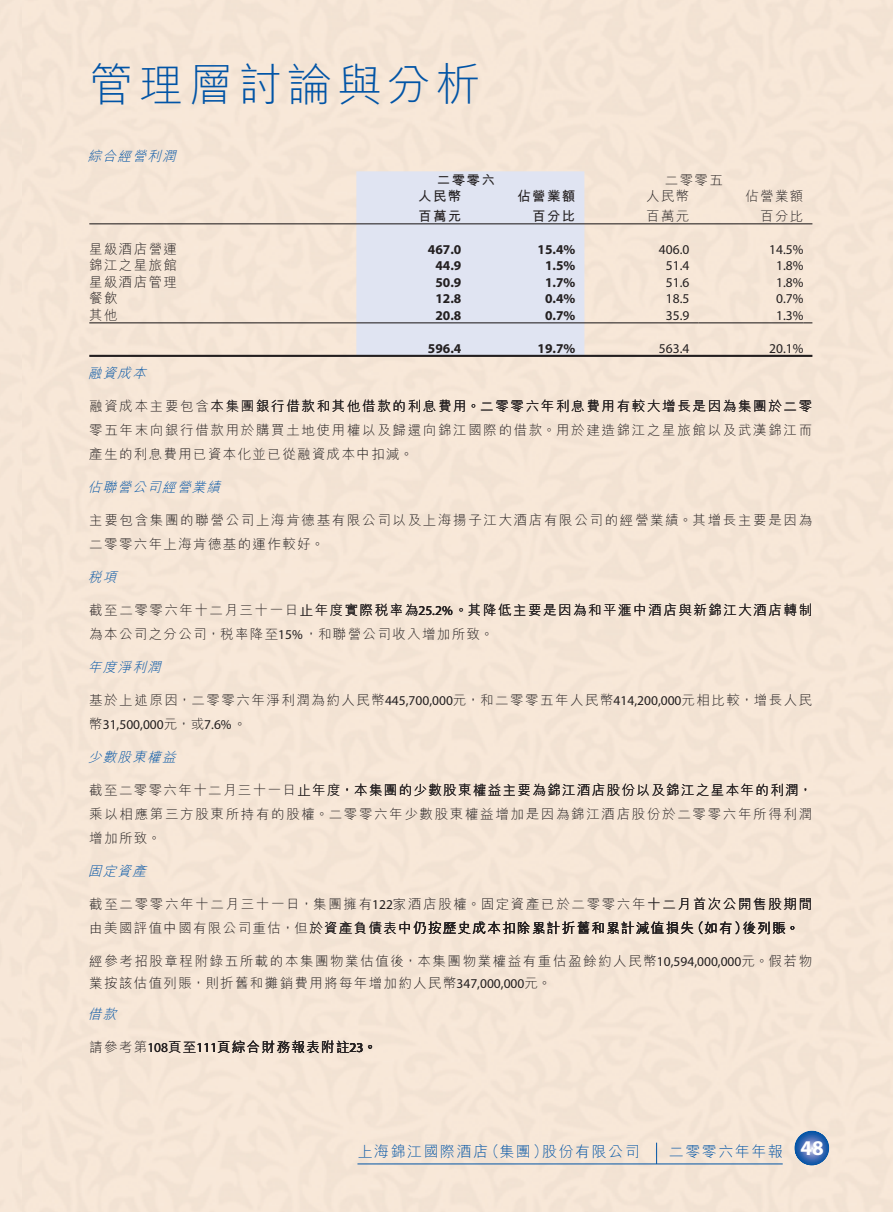
<style>
.page{position:relative;width:893px;height:1212px;background:#fff}
.page>*{position:absolute;margin:0;border:0;box-sizing:border-box;transform-origin:0 0}
.t1{font:45px "M Hei HK Light E Ten B5 H";letter-spacing:.1em;color:#0154a6}
.t2{font:15px "M Hei HK Light E Ten B5 H";letter-spacing:.1em;color:#0154a6}
.t3{font:13.5px/24px "M Hei HK Light E Ten B5 H";letter-spacing:.115em;color:#231f20}
.t4{font:13.5px "Myriad Pro";color:#231f20}
.t5{font:700 13.5px "Myriad Pro";color:#231f20}
.t6{font:italic 13.5px "M Hei HK Light E Ten B5 H";color:#0154a6}
.t7{font:13.5px/19.5px "M Hei HK Bold E Ten B5 H";letter-spacing:.1em;color:#231f20}
.s1{font-family:"Myriad Pro"}
.s2{font-family:"M Hei HK Light E Ten B5 H"}
.s3{font-family:"Myriad Pro";font-weight:700;font-size:21px;color:#fff}
</style>
<div class="page">
<div style="left:21px;top:0;width:872px;height:1212px;background:#f7e7d7"></div>
<hr style="left:357px;top:1163px;width:426px;height:1px;background:#0154a6">
<svg style="left:656px;top:1142px;width:1px;height:22px"></svg>
<svg style="left:794px;top:1130px;width:35px;height:35px"></svg>
<svg style="left:87px;top:171px;width:727px;height:187px;background:#eae0da"></svg>
<h1 class="t1" style="left:89px;top:67px;width:393px">管理層討論與分析</h1>
<p class="t6" style="left:88px;top:151px;width:93px">綜合經營利潤</p>
<p class="t7" style="left:437px;top:172px;width:60px">二零零六</p>
<p class="t3" style="left:665px;top:169px;width:60px">二零零五</p>
<p class="t7" style="left:418px;top:188px;width:45px">人民幣百萬元</p>
<p class="t7" style="left:517px;top:188px;width:60px;text-align:right">佔營業額百分比</p>
<p class="t3" style="left:646px;top:188px;width:45px;line-height:19.5px">人民幣百萬元</p>
<p class="t3" style="left:745px;top:188px;width:60px;line-height:19.5px;text-align:right">佔營業額百分比</p>
<p class="t3" style="left:89px;top:238px;width:89px">星級酒店營運</p>
<p class="t5" style="left:428px;top:241px;width:35px">467.0</p>
<p class="t5" style="left:537px;top:241px;width:39px">15.4%</p>
<p class="t4" style="left:659px;top:244px;width:32px">406.0</p>
<p class="t4" style="left:769px;top:244px;width:36px">14.5%</p>
<p class="t3" style="left:89px;top:255px;width:89px">錦江之星旅館</p>
<p class="t5" style="left:435px;top:258px;width:27px">44.9</p>
<p class="t5" style="left:545px;top:258px;width:32px">1.5%</p>
<p class="t4" style="left:666px;top:261px;width:25px">51.4</p>
<p class="t4" style="left:776px;top:261px;width:29px">1.8%</p>
<p class="t3" style="left:89px;top:271px;width:89px">星級酒店管理</p>
<p class="t5" style="left:435px;top:274px;width:27px">50.9</p>
<p class="t5" style="left:545px;top:274px;width:32px">1.7%</p>
<p class="t4" style="left:666px;top:277px;width:25px">51.6</p>
<p class="t4" style="left:776px;top:277px;width:29px">1.8%</p>
<p class="t3" style="left:89px;top:288px;width:30px">餐飲</p>
<p class="t5" style="left:435px;top:291px;width:27px">12.8</p>
<p class="t5" style="left:545px;top:291px;width:32px">0.4%</p>
<p class="t4" style="left:666px;top:294px;width:25px">18.5</p>
<p class="t4" style="left:776px;top:294px;width:29px">0.7%</p>
<p class="t3" style="left:89px;top:304px;width:30px">其他</p>
<p class="t5" style="left:435px;top:307px;width:27px">20.8</p>
<p class="t5" style="left:545px;top:307px;width:32px">0.7%</p>
<p class="t4" style="left:666px;top:310px;width:25px">35.9</p>
<p class="t4" style="left:776px;top:310px;width:29px">1.3%</p>
<p class="t5" style="left:428px;top:340px;width:35px">596.4</p>
<p class="t5" style="left:537px;top:340px;width:39px">19.7%</p>
<p class="t4" style="left:659px;top:343px;width:32px">563.4</p>
<p class="t4" style="left:769px;top:343px;width:36px">20.1%</p>
<p class="t6" style="left:88px;top:368px;width:63px">融資成本</p>
<p class="t3" style="left:89px;top:396px;width:724px;text-align:justify">融資成本主要包含本集團銀行借款和其他借款的利息費用。二零零六年利息費用有較大增長是因為集團於二零零五年末向銀行借款用於購買土地使用權以及歸還向錦江國際的借款。用於建造錦江之星旅館以及武漢錦江而產生的利息費用已資本化並已從融資成本中扣減。</p>
<p class="t6" style="left:88px;top:482px;width:137px">佔聯營公司經營業績</p>
<p class="t3" style="left:89px;top:510px;width:724px">主要包含集團的聯營公司上海肯德基有限公司以及上海揚子江大酒店有限公司的經營業績。其增長主要是因為二零零六年上海肯德基的運作較好。</p>
<p class="t6" style="left:88px;top:572px;width:34px">稅項</p>
<p class="t3" style="left:89px;top:600px;width:724px">截至二零零六年十二月三十一日止年度實際稅率為<span class="s1">25.2%</span>。其降低主要是因為和平滙中酒店與新錦江大酒店轉制為本公司之分公司，稅率降至<span class="s1">15%</span>，和聯營公司收入增加所致。</p>
<p class="t6" style="left:88px;top:662px;width:78px">年度淨利潤</p>
<p class="t3" style="left:89px;top:690px;width:724px">基於上述原因，二零零六年淨利潤為約人民幣<span class="s1">445,700,000</span>元，和二零零五年人民幣<span class="s1">414,200,000</span>元相比較，增長人民</p>
<p class="t4" style="left:89px;top:719px;width:159px"><span class="s2">幣</span>31,500,000<span class="s2">元，或</span>7.6%<span class="s2">。</span></p>
<p class="t6" style="left:88px;top:752px;width:93px">少數股東權益</p>
<p class="t3" style="left:89px;top:780px;width:724px;text-align:justify">截至二零零六年十二月三十一日止年度，本集團的少數股東權益主要為錦江酒店股份以及錦江之星本年的利潤，乘以相應第三方股東所持有的股權。二零零六年少數股東權益增加是因為錦江酒店股份於二零零六年所得利潤增加所致。</p>
<p class="t6" style="left:88px;top:866px;width:63px">固定資產</p>
<p class="t3" style="left:89px;top:894px;width:724px">截至二零零六年十二月三十一日，集團擁有<span class="s1">122</span>家酒店股權。固定資產已於二零零六年十二月首次公開售股期間由美國評值中國有限公司重估，但於資產負債表中仍按歷史成本扣除累計折舊和累計減值損失（如有）後列賬。</p>
<p class="t3" style="left:89px;top:951px;width:724px;line-height:22.2px">經參考招股章程附錄五所載的本集團物業估值後，本集團物業權益有重估盈餘約人民幣<span class="s1">10,594,000,000</span>元。假若物業按該估值列賬，則折舊和攤銷費用將每年增加約人民幣<span class="s1">347,000,000</span>元。</p>
<p class="t6" style="left:88px;top:1009px;width:34px">借款</p>
<p class="t3" style="left:89px;top:1037px;width:289px">請參考第<span class="s1">108</span>頁至<span class="s1">111</span>頁綜合財務報表附註<span class="s1">23</span>。</p>
<p class="t2" style="left:358px;top:1146px;width:283px">上海錦江國際酒店（集團）股份有限公司</p>
<p class="t2" style="left:669px;top:1146px;width:156px">二零零六年年報 <span class="s3">48</span></p>
</div>
